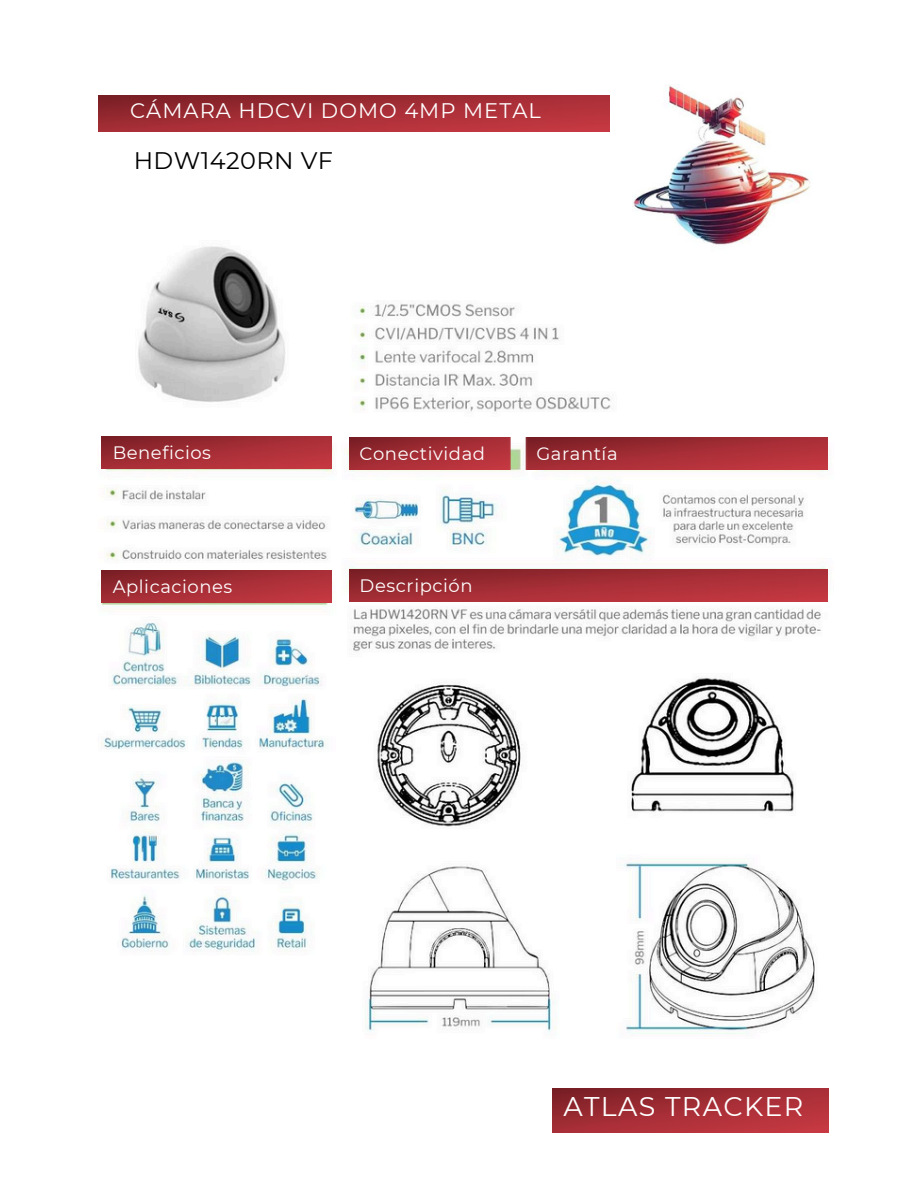
<style>
.page{position:relative;width:918px;height:1188px;background:#fff}
.page>*{position:absolute;margin:0;border:0;box-sizing:border-box;transform-origin:0 0}
.t1{font:27px "Montserrat";letter-spacing:.05em;color:#fff}
.t2{font:24px "Montserrat";letter-spacing:.02em;color:#000}
.t3{font:21px "Montserrat";letter-spacing:.05em;color:#fff}
.t4{font:18px "Montserrat";letter-spacing:.03em;color:#fff}
</style>
<div class="page">
<img style="left:100px;top:246px;width:728px;height:788px">
<div style="left:349px;top:197px;width:515px;height:102px;background:#fff"></div>
<img style="left:98px;top:95px;width:512px;height:36px">
<img style="left:553px;top:1089px;width:275px;height:43px">
<img style="left:102px;top:436px;width:229px;height:33px">
<img style="left:349px;top:437px;width:478px;height:33px">
<img style="left:102px;top:570px;width:229px;height:33px">
<img style="left:349px;top:569px;width:478px;height:33px">
<img style="left:633px;top:85px;width:177px;height:160px">
<p class="t3" style="left:130px;top:98px;width:412px">CÁMARA HDCVI DOMO 4MP METAL</p>
<p class="t2" style="left:134px;top:146px;width:201px">HDW1420RN VF</p>
<p class="t4" style="left:113px;top:442px;width:100px">Beneficios</p>
<p class="t4" style="left:360px;top:443px;width:127px">Conectividad</p>
<h1 class="t4" style="left:536px;top:443px;width:83px">Garantía</h1>
<p class="t4" style="left:113px;top:576px;width:121px">Aplicaciones</p>
<p class="t4" style="left:360px;top:575px;width:115px">Descripción</p>
<p class="t1" style="left:563px;top:1090px;width:242px">ATLAS TRACKER</p>
</div>
